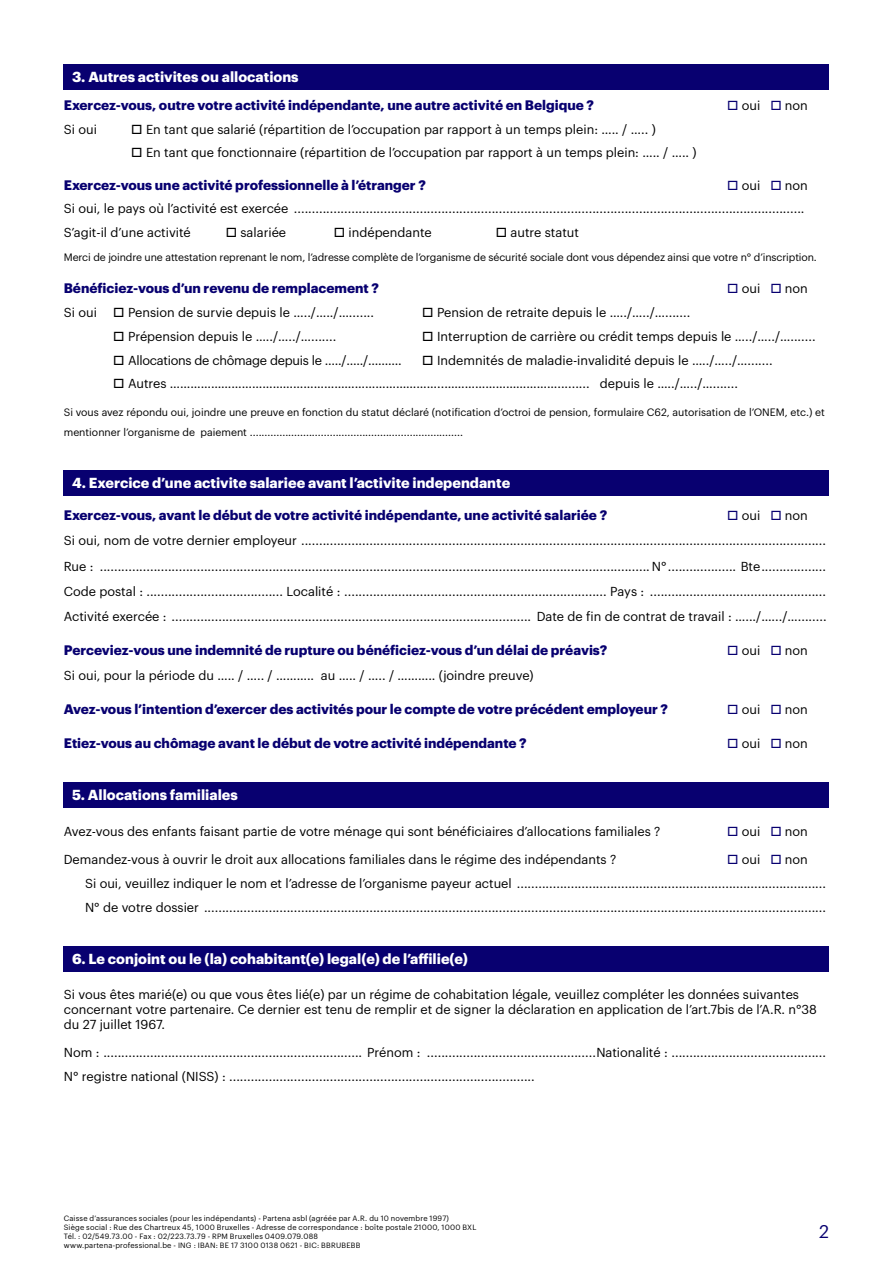
<style>
.page{position:relative;width:893px;height:1263px;background:#fff}
.page>*{position:absolute;margin:0;border:0;box-sizing:border-box;transform-origin:0 0}
.t1{font:18px "Graphik";color:#080070}
.t2{font:700 14.25px "Graphik";color:#fff}
.t3{font:700 13.5px "Graphik";color:#080070}
.t4{font:12.75px/15px "Graphik";color:#000}
.t5{font:12.75px "Graphik";letter-spacing:-.02em;color:#000}
.t6{font:10.5px/19.5px "Graphik";letter-spacing:-.005em;color:#000}
.t7{font:7.5px/9px "Graphik";letter-spacing:.02em;color:#000}
.s1{color:#080070}
</style>
<div class="page">
<div style="left:64px;top:64px;width:765px;height:25px;background:#080070"></div>
<div style="left:64px;top:470px;width:765px;height:25px;background:#080070"></div>
<div style="left:64px;top:782px;width:765px;height:25px;background:#080070"></div>
<div style="left:64px;top:946px;width:765px;height:25px;background:#080070"></div>
<p class="t2" style="left:72px;top:66px;width:228px">3. Autres activites ou allocations</p>
<p class="t3" style="left:64px;top:95px;width:532px">Exercez-vous, outre votre activité indépendante, une autre activité en Belgique ?</p>
<p class="t4" style="left:727px;top:97px;width:82px"><span class="s1">□</span> oui <span class="s1">□</span> non</p>
<p class="t4" style="left:64px;top:121px;width:35px">Si oui</p>
<p class="t4" style="left:131px;top:121px;width:526px">□ En tant que salarié (répartition de l’occupation par rapport à un temps plein: ….. / ….. )</p>
<p class="t4" style="left:131px;top:144px;width:567px">□ En tant que fonctionnaire (répartition de l’occupation par rapport à un temps plein: ….. / ….. )</p>
<p class="t3" style="left:64px;top:174px;width:364px">Exercez-vous une activité professionnelle à l’étranger ?</p>
<p class="t4" style="left:727px;top:177px;width:82px"><span class="s1">□</span> oui <span class="s1">□</span> non</p>
<p class="t4" style="left:64px;top:200px;width:742px">Si oui, le pays où l’activité est exercée ..............................................................................................................................................</p>
<p class="t4" style="left:64px;top:224px;width:129px">S’agit-il d’une activité</p>
<p class="t4" style="left:226px;top:224px;width:62px">□ salariée</p>
<p class="t4" style="left:334px;top:224px;width:99px">□ indépendante</p>
<p class="t4" style="left:496px;top:224px;width:85px">□ autre statut</p>
<p class="t6" style="left:64px;top:247px;width:755px">Merci de joindre une attestation reprenant le nom, l’adresse complète de l’organisme de sécurité sociale dont vous dépendez ainsi que votre n° d’inscription.</p>
<p class="t3" style="left:64px;top:278px;width:317px">Bénéficiez-vous d’un revenu de remplacement ?</p>
<p class="t4" style="left:727px;top:280px;width:82px"><span class="s1">□</span> oui <span class="s1">□</span> non</p>
<p class="t4" style="left:64px;top:304px;width:35px">Si oui</p>
<p class="t4" style="left:113px;top:304px;width:262px">□ Pension de survie depuis le …../…../….......</p>
<p class="t4" style="left:422px;top:304px;width:269px">□ Pension de retraite depuis le …../…../….......</p>
<p class="t4" style="left:113px;top:328px;width:225px">□ Prépension depuis le …../…../….......</p>
<p class="t4" style="left:422px;top:328px;width:395px">□ Interruption de carrière ou crédit temps depuis le …../…../….......</p>
<p class="t5" style="left:113px;top:350px;width:290px">□ Allocations de chômage depuis le …../…../….......</p>
<p class="t4" style="left:422px;top:351px;width:352px">□ Indemnités de maladie-invalidité depuis le …../…../….......</p>
<p class="t4" style="left:113px;top:375px;width:626px">□ Autres ……………………………………………………………………..……………………………......... depuis le …../…../….......</p>
<p class="t6" style="left:64px;top:402px;width:763px">Si vous avez répondu oui, joindre une preuve en fonction du statut déclaré (notification d’octroi de pension, formulaire C62, autorisation de l’ONEM, etc.) et mentionner l’organisme de paiement ........................................................................</p>
<p class="t2" style="left:72px;top:472px;width:439px">4. Exercice d’une activite salariee avant l’activite independante</p>
<p class="t3" style="left:64px;top:505px;width:545px">Exercez-vous, avant le début de votre activité indépendante, une activité salariée ?</p>
<p class="t4" style="left:727px;top:507px;width:82px"><span class="s1">□</span> oui <span class="s1">□</span> non</p>
<p class="t4" style="left:64px;top:532px;width:764px">Si oui, nom de votre dernier employeur ..................................................................................................................................................</p>
<p class="t4" style="left:64px;top:557px;width:764px">Rue : ......................................................................................................................................................... N°................... Bte..................</p>
<p class="t4" style="left:64px;top:583px;width:764px">Code postal : ...................................... Localité : ......................................................................... Pays : .................................................</p>
<p class="t4" style="left:64px;top:608px;width:764px">Activité exercée : .................................................................................................... Date de fin de contrat de travail : ….../….../…........</p>
<p class="t3" style="left:64px;top:640px;width:545px">Perceviez-vous une indemnité de rupture ou bénéficiez-vous d’un délai de préavis?</p>
<p class="t4" style="left:727px;top:642px;width:82px"><span class="s1">□</span> oui <span class="s1">□</span> non</p>
<p class="t4" style="left:64px;top:667px;width:471px">Si oui, pour la période du ….. / ….. / ……….. au ….. / ….. / ……….. (joindre preuve)</p>
<p class="t3" style="left:64px;top:699px;width:606px">Avez-vous l’intention d’exercer des activités pour le compte de votre précédent employeur ?</p>
<p class="t4" style="left:727px;top:701px;width:82px"><span class="s1">□</span> oui <span class="s1">□</span> non</p>
<p class="t3" style="left:64px;top:732px;width:465px">Etiez-vous au chômage avant le début de votre activité indépendante ?</p>
<p class="t4" style="left:727px;top:734px;width:82px"><span class="s1">□</span> oui <span class="s1">□</span> non</p>
<p class="t2" style="left:72px;top:784px;width:167px">5. Allocations familiales</p>
<p class="t4" style="left:64px;top:823px;width:598px">Avez-vous des enfants faisant partie de votre ménage qui sont bénéficiaires d’allocations familiales ?</p>
<p class="t4" style="left:727px;top:823px;width:82px"><span class="s1">□</span> oui <span class="s1">□</span> non</p>
<p class="t4" style="left:64px;top:851px;width:554px">Demandez-vous à ouvrir le droit aux allocations familiales dans le régime des indépendants ?</p>
<p class="t4" style="left:727px;top:851px;width:82px"><span class="s1">□</span> oui <span class="s1">□</span> non</p>
<p class="t4" style="left:85px;top:875px;width:742px">Si oui, veuillez indiquer le nom et l’adresse de l’organisme payeur actuel ......................................................................................</p>
<p class="t4" style="left:85px;top:899px;width:742px">N° de votre dossier .............................................................................................................................................................................</p>
<p class="t2" style="left:72px;top:948px;width:397px">6. Le conjoint ou le (la) cohabitant(e) legal(e) de l’affilie(e)</p>
<p class="t4" style="left:64px;top:986px;width:754px">Si vous êtes marié(e) ou que vous êtes lié(e) par un régime de cohabitation légale, veuillez compléter les données suivantes concernant votre partenaire. Ce dernier est tenu de remplir et de signer la déclaration en application de l’art.7bis de l’A.R. n°38 du 27 juillet 1967.</p>
<p class="t4" style="left:64px;top:1044px;width:764px">Nom : ........................................................................ Prénom : ...............................................Nationalité : ...........................................</p>
<p class="t4" style="left:64px;top:1067px;width:473px">N° registre national (NISS) : .....................................................................................</p>
<p class="t7" style="left:64px;top:1213px;width:414px">Caisse d’assurances sociales (pour les indépendants) - Partena asbl (agréée par A.R. du 10 novembre 1997)<br>Siège social : Rue des Chartreux 45, 1000 Bruxelles - Adresse de correspondance : boîte postale 21000, 1000 BXL Tél. : 02/549.73.00 - Fax : 02/223.73.79 - RPM Bruxelles 0409.079.088<br>www.partena-professional.be - ING : IBAN: BE 17 3100 0138 0621 - BIC: BBRUBEBB</p>
<h1 class="t1" style="left:819px;top:1218px;width:11px">2</h1>
</div>
